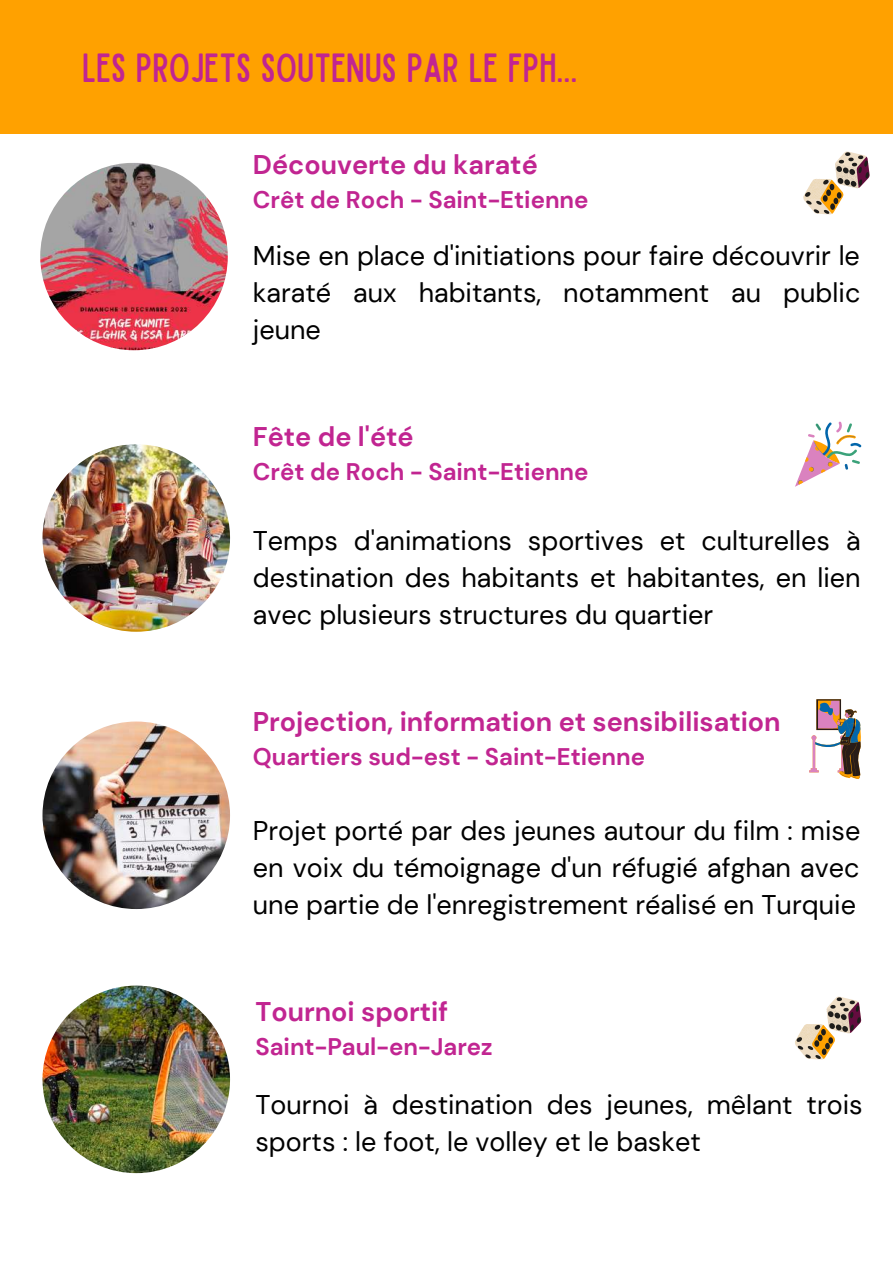
<style>
.page{position:relative;width:893px;height:1264px;background:#fff}
.page>*{position:absolute;margin:0;border:0;box-sizing:border-box;transform-origin:0 0}
.t1{font:32.7px "Sailors Condensed";color:#c12591}
.t2{font:27px/37px "DM Sans";color:#000;text-align:justify}
.t3{font:700 27px "DM Sans";color:#c12591}
.t4{font:700 24px "DM Sans";color:#c12591}
</style>
<div class="page">
<div style="left:0;top:0;width:892px;height:134px;background:#ffa100"></div>
<img style="left:42px;top:444px;width:188px;height:187px;border-radius:50%">
<img style="left:42px;top:721px;width:188px;height:188px;border-radius:50%">
<img style="left:40px;top:163px;width:188px;height:187px;border-radius:50%">
<svg style="left:803px;top:151px;width:66px;height:63px"></svg>
<svg style="left:795px;top:421px;width:66px;height:66px"></svg>
<svg style="left:809px;top:699px;width:51px;height:80px"></svg>
<img style="left:42px;top:985px;width:188px;height:188px;border-radius:50%">
<svg style="left:795px;top:996px;width:66px;height:63px"></svg>
<p class="t1" style="left:82px;top:53px;width:497px">LES PROJETS SOUTENUS PAR LE FPH...</p>
<p class="t3" style="left:253px;top:147px;width:286px">Découverte du karaté</p>
<p class="t4" style="left:253px;top:184px;width:337px">Crêt de Roch - Saint-Etienne</p>
<p class="t2" style="left:253px;top:237px;width:609px">Mise en place d'initiations pour faire découvrir le karaté aux habitants, notamment au public jeune</p>
<p class="t3" style="left:253px;top:419px;width:162px">Fête de l'été</p>
<p class="t4" style="left:253px;top:456px;width:337px">Crêt de Roch - Saint-Etienne</p>
<p class="t2" style="left:253px;top:522px;width:609px">Temps d'animations sportives et culturelles à destination des habitants et habitantes, en lien avec plusieurs structures du quartier</p>
<p class="t3" style="left:253px;top:704px;width:529px">Projection, information et sensibilisation</p>
<p class="t4" style="left:253px;top:741px;width:393px">Quartiers sud-est - Saint-Etienne</p>
<p class="t2" style="left:253px;top:811px;width:609px">Projet porté par des jeunes autour du film : mise en voix du témoignage d'un réfugié afghan avec une partie de l'enregistrement réalisé en Turquie</p>
<p class="t3" style="left:255px;top:994px;width:194px">Tournoi sportif</p>
<p class="t4" style="left:255px;top:1030px;width:239px">Saint-Paul-en-Jarez</p>
<p class="t2" style="left:255px;top:1086px;width:608px">Tournoi à destination des jeunes, mêlant trois sports : le foot, le volley et le basket</p>
</div>
